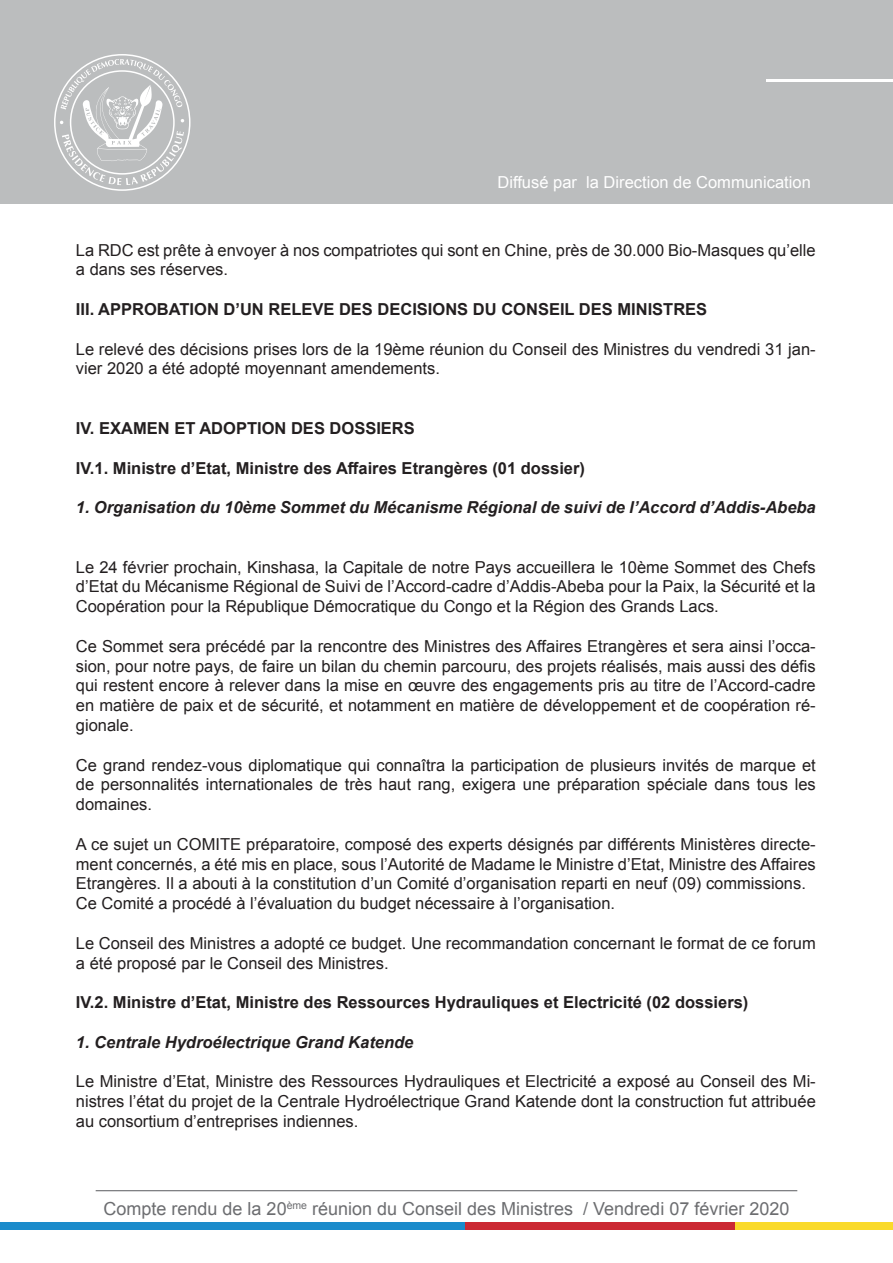
<style>
.page{position:relative;width:893px;height:1263px;background:#fff}
.page>*{position:absolute;margin:0;border:0;box-sizing:border-box;transform-origin:0 0}
.t1{font:18px "Arial";color:#6c6d70}
.t2{font:16.5px/19.8px "Arial";color:#231f20;text-align:justify}
.t3{font:700 16.5px "Arial";color:#231f20}
.t4{font:italic 700 16.5px "Arial";color:#231f20}
.t5{font:16.5px "Arial";color:#fff}
</style>
<div class="page">
<div style="left:0;top:0;width:893px;height:204px;background:#bbbdbe"></div>
<hr style="left:767px;top:79px;width:126px;height:3px;background:#fff">
<svg style="left:54px;top:54px;width:137px;height:137px"></svg>
<hr style="left:96px;top:1190px;width:701px;height:1px;background:#6c6d70">
<div style="left:0;top:1222px;width:465px;height:7px;background:#1b8bcb"></div>
<div style="left:465px;top:1222px;width:271px;height:7px;background:#cb2933"></div>
<div style="left:736px;top:1222px;width:157px;height:7px;background:#fada2a"></div>
<p class="t5" style="left:497px;top:171px;width:315px">Diffusé par la Direction de Communication</p>
<p class="t2" style="left:76px;top:240px;width:741px">La RDC est prête à envoyer à nos compatriotes qui sont en Chine, près de 30.000 Bio-Masques qu’elle a dans ses réserves.</p>
<p class="t3" style="left:76px;top:298px;width:633px">III. APPROBATION D’UN RELEVE DES DECISIONS DU CONSEIL DES MINISTRES</p>
<p class="t2" style="left:76px;top:339px;width:741px">Le relevé des décisions prises lors de la 19ème réunion du Conseil des Ministres du vendredi 31 jan&shy;vier 2020 a été adopté moyennant amendements.</p>
<p class="t3" style="left:76px;top:416px;width:340px">IV. EXAMEN ET ADOPTION DES DOSSIERS</p>
<p class="t3" style="left:76px;top:456px;width:511px">IV.1. Ministre d’Etat, Ministre des Affaires Etrangères (01 dossier)</p>
<p class="t4" style="left:76px;top:497px;width:741px">1. Organisation du 10ème Sommet du Mécanisme Régional de suivi de l’Accord d’Addis-Abeba</p>
<p class="t2" style="left:76px;top:557px;width:741px">Le 24 février prochain, Kinshasa, la Capitale de notre Pays accueillera le 10ème Sommet des Chefs d’Etat du Mécanisme Régional de Suivi de l’Accord-cadre d’Addis-Abeba pour la Paix, la Sécurité et la Coopération pour la République Démocratique du Congo et la Région des Grands Lacs.</p>
<p class="t2" style="left:76px;top:636px;width:741px">Ce Sommet sera précédé par la rencontre des Ministres des Affaires Etrangères et sera ainsi l’occa&shy;sion, pour notre pays, de faire un bilan du chemin parcouru, des projets réalisés, mais aussi des défis qui restent encore à relever dans la mise en œuvre des engagements pris au titre de l’Accord-cadre en matière de paix et de sécurité, et notamment en matière de développement et de coopération ré&shy;gionale.</p>
<p class="t2" style="left:76px;top:755px;width:741px">Ce grand rendez-vous diplomatique qui connaîtra la participation de plusieurs invités de marque et de personnalités internationales de très haut rang, exigera une préparation spéciale dans tous les domaines.</p>
<p class="t2" style="left:76px;top:834px;width:741px">A ce sujet un COMITE préparatoire, composé des experts désignés par différents Ministères directe&shy;ment concernés, a été mis en place, sous l’Autorité de Madame le Ministre d’Etat, Ministre des Affaires Etrangères. Il a abouti à la constitution d’un Comité d’organisation reparti en neuf (09) commissions.</p>
<p class="t2" style="left:76px;top:894px;width:541px">Ce Comité a procédé à l’évaluation du budget nécessaire à l’organisation.</p>
<p class="t2" style="left:76px;top:933px;width:741px">Le Conseil des Ministres a adopté ce budget. Une recommandation concernant le format de ce forum a été proposé par le Conseil des Ministres.</p>
<p class="t3" style="left:76px;top:991px;width:674px">IV.2. Ministre d’Etat, Ministre des Ressources Hydrauliques et Electricité (02 dossiers)</p>
<p class="t4" style="left:76px;top:1031px;width:339px">1. Centrale Hydroélectrique Grand Katende</p>
<p class="t2" style="left:76px;top:1072px;width:741px">Le Ministre d’Etat, Ministre des Ressources Hydrauliques et Electricité a exposé au Conseil des Mi&shy;nistres l’état du projet de la Centrale Hydroélectrique Grand Katende dont la construction fut attribuée au consortium d’entreprises indiennes.</p>
<p class="t1" style="left:104px;top:1197px;width:687px">Compte rendu de la 20<sup>ème</sup> réunion du Conseil des Ministres / Vendredi 07 février 2020</p>
</div>
